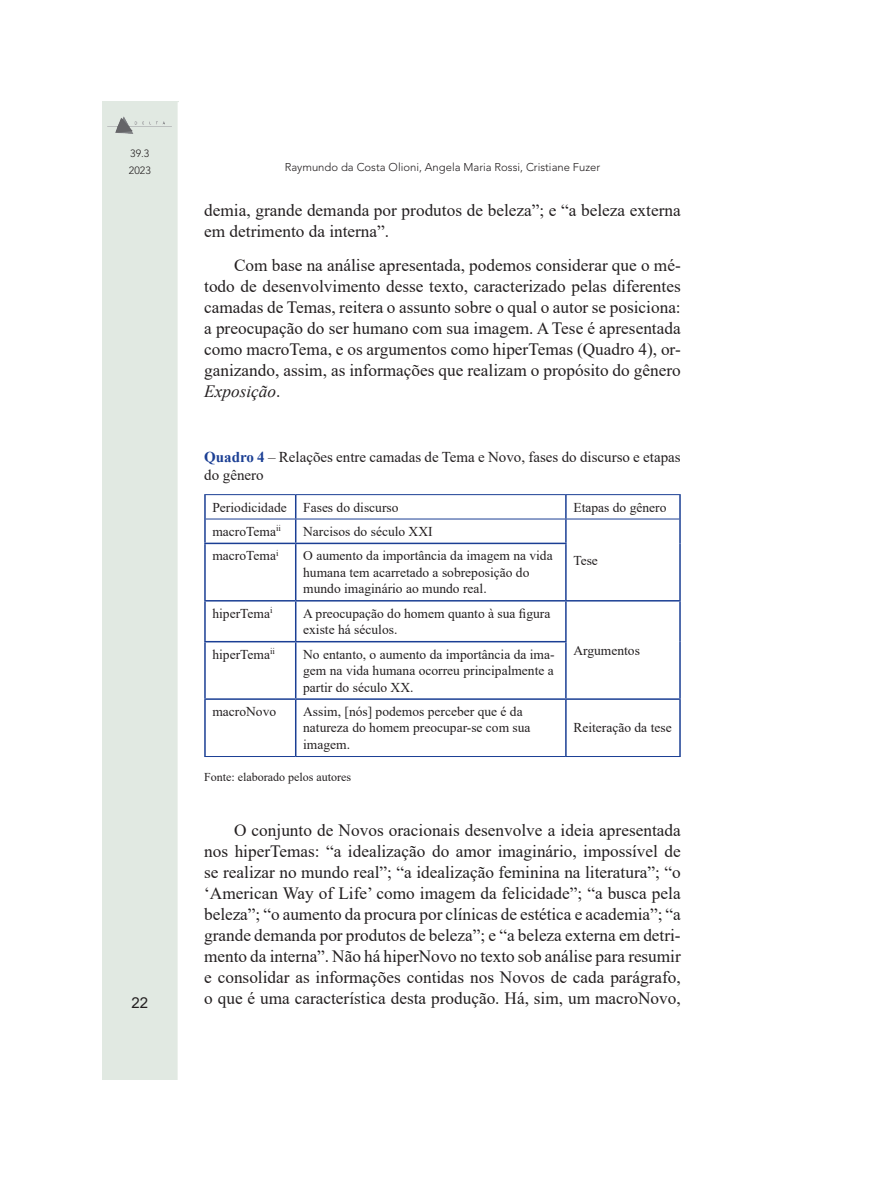
<style>
.page{position:relative;width:885px;height:1183px;background:#fff}
.page>*{position:absolute;margin:0;border:0;box-sizing:border-box;transform-origin:0 0}
.t1{font:17.25px/21px "Times New Roman";color:#231f20;text-align:justify}
.t2{font:15px/18px "Times New Roman";color:#231f20}
.t3{font:15px "Arial";color:#231f20}
.t4{font:13.5px/16.5px "Times New Roman";color:#231f20}
.t5{font:12px "Times New Roman";color:#231f20}
.t6{font:300 11.25px "Avenir";color:#231f20}
.t7{font:300 10.5px/16.5px "Avenir";color:#231f20}
.t8{font:8.7px "Times New Roman";color:#231f20}
.s1{font-style:italic}
.s2{font-weight:700;color:#1b3f94}
</style>
<div class="page">
<div style="left:102px;top:101px;width:77px;height:978px;background:#e1e9e2"></div>
<img style="left:107px;top:116px;width:65px;height:18px">
<hr style="left:178px;top:102px;width:4px;height:978px;background:#fff">
<hr style="left:204px;top:494px;width:92px;height:1px;background:#1b3f94">
<hr style="left:296px;top:494px;width:270px;height:1px;background:#1b3f94">
<hr style="left:566px;top:494px;width:114px;height:1px;background:#1b3f94">
<hr style="left:206px;top:518px;width:90px;height:1px;background:#1b3f94">
<hr style="left:296px;top:518px;width:270px;height:1px;background:#1b3f94">
<hr style="left:566px;top:518px;width:113px;height:1px;background:#1b3f94">
<hr style="left:204px;top:756px;width:92px;height:1px;background:#1b3f94">
<hr style="left:296px;top:756px;width:270px;height:1px;background:#1b3f94">
<hr style="left:566px;top:756px;width:114px;height:1px;background:#1b3f94">
<hr style="left:204px;top:495px;width:2px;height:24px;background:#1b3f94">
<hr style="left:204px;top:519px;width:2px;height:23px;background:#1b3f94">
<svg style="left:295px;top:495px;width:1px;height:47px"></svg>
<svg style="left:565px;top:495px;width:1px;height:47px"></svg>
<svg style="left:679px;top:495px;width:1px;height:48px"></svg>
<hr style="left:204px;top:542px;width:92px;height:2px;background:#1b3f94">
<hr style="left:204px;top:544px;width:2px;height:56px;background:#1b3f94">
<hr style="left:296px;top:542px;width:270px;height:2px;background:#1b3f94">
<hr style="left:295px;top:544px;width:1px;height:56px;background:#1b3f94">
<hr style="left:565px;top:544px;width:1px;height:56px;background:#1b3f94">
<hr style="left:679px;top:543px;width:1px;height:57px;background:#1b3f94">
<hr style="left:204px;top:600px;width:92px;height:1px;background:#1b3f94">
<hr style="left:204px;top:601px;width:2px;height:39px;background:#1b3f94">
<hr style="left:296px;top:600px;width:270px;height:1px;background:#1b3f94">
<hr style="left:295px;top:601px;width:1px;height:39px;background:#1b3f94">
<hr style="left:566px;top:600px;width:114px;height:1px;background:#1b3f94">
<hr style="left:565px;top:601px;width:1px;height:39px;background:#1b3f94">
<hr style="left:679px;top:601px;width:1px;height:40px;background:#1b3f94">
<hr style="left:204px;top:640px;width:92px;height:2px;background:#1b3f94">
<hr style="left:204px;top:642px;width:2px;height:56px;background:#1b3f94">
<hr style="left:296px;top:640px;width:270px;height:2px;background:#1b3f94">
<hr style="left:295px;top:642px;width:1px;height:56px;background:#1b3f94">
<hr style="left:565px;top:642px;width:1px;height:56px;background:#1b3f94">
<hr style="left:679px;top:641px;width:1px;height:57px;background:#1b3f94">
<hr style="left:204px;top:698px;width:92px;height:1px;background:#1b3f94">
<hr style="left:204px;top:699px;width:2px;height:57px;background:#1b3f94">
<hr style="left:296px;top:698px;width:270px;height:1px;background:#1b3f94">
<hr style="left:295px;top:699px;width:1px;height:57px;background:#1b3f94">
<hr style="left:566px;top:698px;width:114px;height:1px;background:#1b3f94">
<hr style="left:565px;top:699px;width:1px;height:57px;background:#1b3f94">
<hr style="left:679px;top:699px;width:1px;height:57px;background:#1b3f94">
<p class="t7" style="left:129px;top:145px;width:23px">39.3<br>2023</p>
<p class="t3" style="left:131px;top:991px;width:18px">22</p>
<p class="t6" style="left:285px;top:160px;width:317px">Raymundo da Costa Olioni, Angela Maria Rossi, Cristiane Fuzer</p>
<p class="t1" style="left:204px;top:199px;width:478px">demia, grande demanda por produtos de beleza”; e “a beleza externa em detrimento da interna”.</p>
<p class="t1" style="left:204px;top:254px;width:478px;text-indent:30px">Com base na análise apresentada, podemos considerar que o mé&shy;todo de desenvolvimento desse texto, caracterizado pelas diferentes camadas de Temas, reitera o assunto sobre o qual o autor se posiciona: a preocupação do ser humano com sua imagem. A Tese é apresentada como macroTema, e os argumentos como hiperTemas (Quadro 4), or&shy;ganizando, assim, as informações que realizam o propósito do gênero <span class="s1">Exposição</span>.</p>
<p class="t2" style="left:204px;top:447px;width:478px"><span class="s2">Quadro 4</span> – Relações entre camadas de Tema e Novo, fases do discurso e etapas do gênero</p>
<p class="t4" style="left:212px;top:498px;width:187px">Periodicidade Fases do discurso</p>
<p class="t4" style="left:573px;top:498px;width:94px">Etapas do gênero</p>
<p class="t4" style="left:212px;top:522px;width:70px">macroTema<sup>ii</sup></p>
<p class="t4" style="left:303px;top:522px;width:131px">Narcisos do século XXI</p>
<p class="t4" style="left:212px;top:547px;width:65px">macroTema</p>
<p class="t4" style="left:573px;top:551px;width:26px">Tese</p>
<p class="t8" style="left:276px;top:546px;width:4px">i</p>
<p class="t4" style="left:303px;top:547px;width:251px">O aumento da importância da imagem na vida humana tem acarretado a sobreposição do mundo imaginário ao mundo real.</p>
<p class="t4" style="left:212px;top:604px;width:61px">hiperTema<sup>i</sup></p>
<p class="t4" style="left:303px;top:604px;width:249px">A preocupação do homem quanto à sua figura existe há séculos.</p>
<p class="t4" style="left:212px;top:645px;width:64px">hiperTema<sup>ii</sup></p>
<p class="t4" style="left:303px;top:645px;width:253px;text-align:justify">No entanto, o aumento da importância da ima&shy;gem na vida humana ocorreu principalmente a partir do século XX.</p>
<p class="t4" style="left:212px;top:702px;width:65px">macroNovo</p>
<p class="t4" style="left:303px;top:702px;width:229px">Assim, [nós] podemos perceber que é da natureza do homem preocupar-se com sua imagem.</p>
<p class="t5" style="left:204px;top:768px;width:148px">Fonte: elaborado pelos autores</p>
<p class="t4" style="left:573px;top:641px;width:68px">Argumentos</p>
<p class="t4" style="left:573px;top:719px;width:100px">Reiteração da tese</p>
<p class="t1" style="left:204px;top:818px;width:478px;text-indent:30px">O conjunto de Novos oracionais desenvolve a ideia apresentada nos hiperTemas: “a idealização do amor imaginário, impossível de se realizar no mundo real”; “a idealização feminina na literatura”; “o ‘American Way of Life’ como imagem da felicidade”; “a busca pela beleza”; “o aumento da procura por clínicas de estética e academia”; “a grande demanda por produtos de beleza”; e “a beleza externa em detri&shy;mento da interna”. Não há hiperNovo no texto sob análise para resumir e consolidar as informações contidas nos Novos de cada parágrafo, o que é uma característica desta produção. Há, sim, um macroNovo,</p>
</div>
